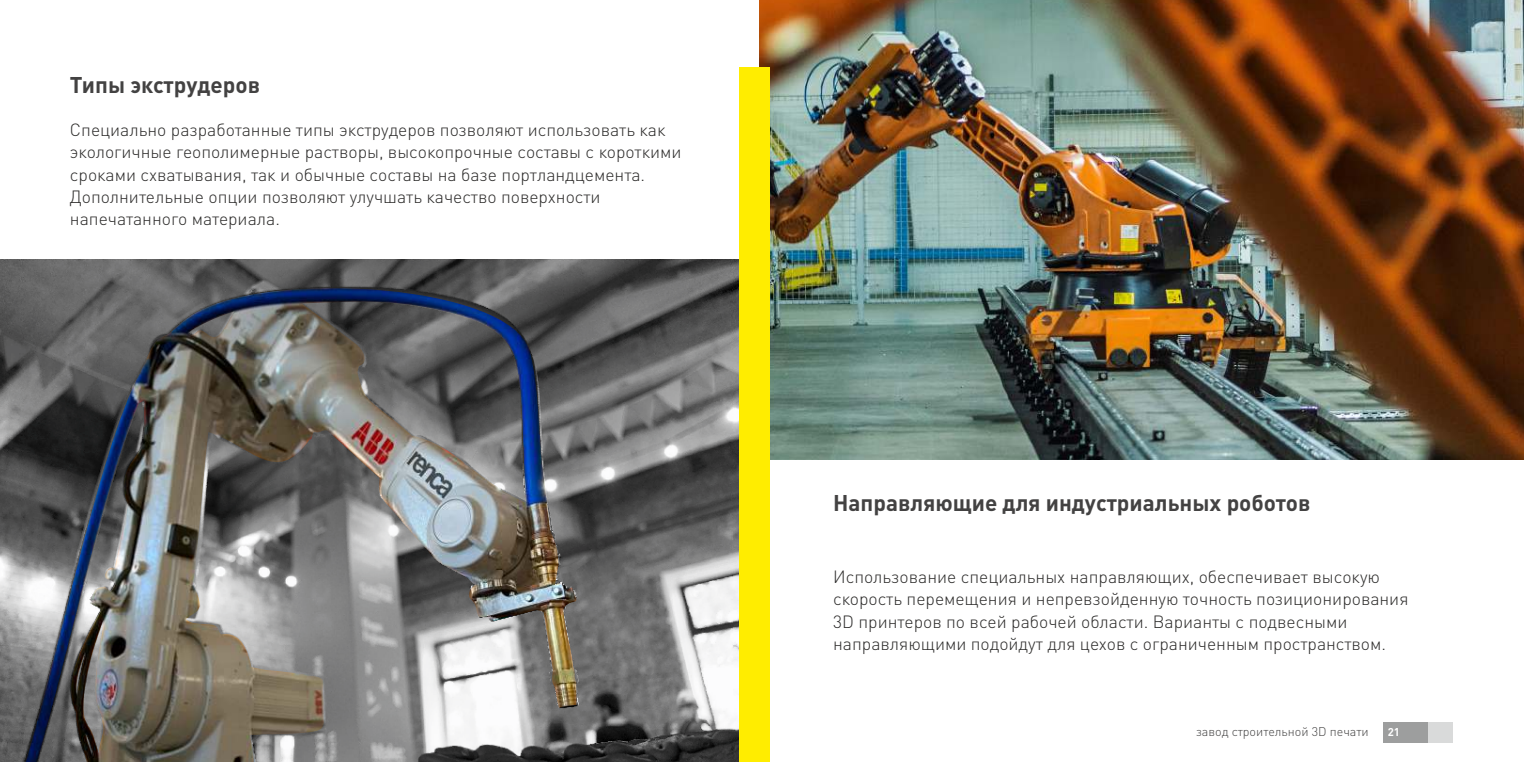
<style>
.page{position:relative;width:1524px;height:762px;background:#fff}
.page>*{position:absolute;margin:0;border:0;box-sizing:border-box;transform-origin:0 0}
.t1{font:700 22.5px "DIN Cyr";color:#434242}
.t2{font:300 17.5px/22.4px "DIN Cyr";color:#2b2a29}
.t3{font:300 12.5px "DIN Cyr";color:#434242}
.t4{font:700 11.25px "DIN Cyr";color:#fefefe}
</style>
<div class="page">
<img style="left:0;top:260px;width:739px;height:502px">
<img style="left:22px;top:269px;width:557px;height:493px">
<img style="left:760px;top:0;width:764px;height:460px">
<div style="left:739px;top:67px;width:30px;height:695px;background:#ffed00"></div>
<div style="left:1383px;top:722px;width:69px;height:21px;background:#9d9e9e"></div>
<div style="left:1428px;top:722px;width:24px;height:21px;background:#d9dada"></div>
<p class="t1" style="left:70px;top:76px;width:192px">Типы экструдеров</p>
<p class="t2" style="left:70px;top:120px;width:613px">Специально разработанные типы экструдеров позволяют использовать как экологичные геополимерные растворы, высокопрочные составы с короткими сроками схватывания, так и обычные составы на базе портландцемента.<br>Дополнительные опции позволяют улучшать качество поверхности напечатанного материала.</p>
<p class="t1" style="left:833px;top:494px;width:479px">Направляющие для индустриальных роботов</p>
<p class="t2" style="left:833px;top:567px;width:577px">Использование специальных направляющих, обеспечивает высокую скорость перемещения и непревзойденную точность позиционирования 3D принтеров по всей рабочей области. Варианты с подвесными направляющими подойдут для цехов с ограниченным пространством.</p>
<p class="t3" style="left:1196px;top:726px;width:174px">завод строительной 3D печати</p>
<p class="t4" style="left:1387px;top:727px;width:14px">21</p>
</div>
